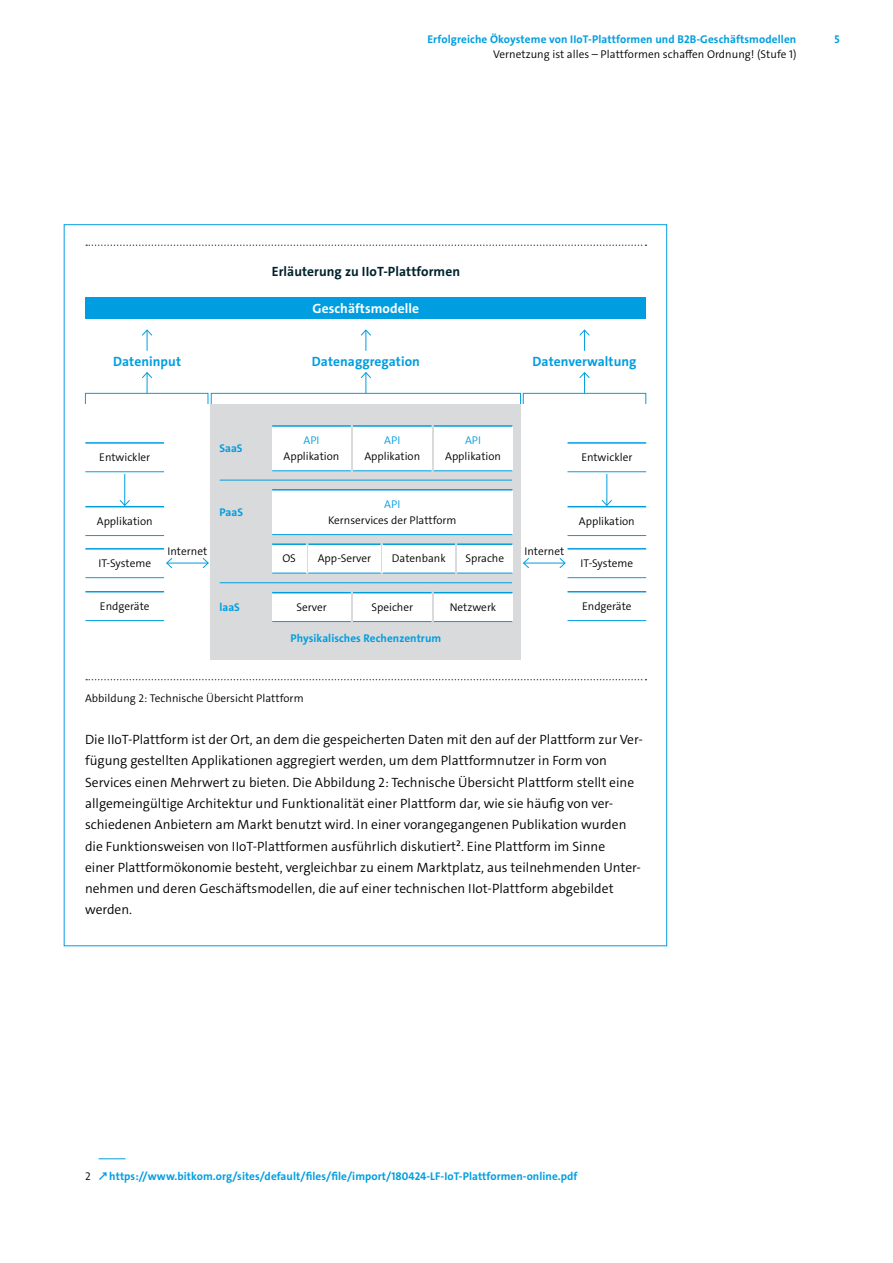
<style>
.page{position:relative;width:893px;height:1263px;background:#fff}
.page>*{position:absolute;margin:0;border:0;box-sizing:border-box;transform-origin:0 0}
.t1{font:300 13.5px/21.3px "The Sans C4 s";color:#000}
.t2{font:700 13.5px "The Sans C4 s";letter-spacing:.005em;color:#009ee0}
.t3{font:700 13.5px "The Sans C4 s";letter-spacing:.005em;color:#00222d}
.t4{font:700 13.5px "The Sans C4 s";letter-spacing:.005em;color:#fff}
.t5{font:300 11.25px "The Sans C4 s";color:#000}
.t6{font:700 11.25px "The Sans C4 s";letter-spacing:.005em;color:#009ee0}
.t7{font:300 11.25px "The Sans C4 s";color:#009ee0}
.s1{font-weight:300;color:#000}
</style>
<div class="page">
<div style="left:211px;top:404px;width:310px;height:255px;background:#d9dadb"></div>
<div style="left:85px;top:298px;width:561px;height:21px;background:#009ee0"></div>
<hr style="left:85px;top:442px;width:79px;height:2px;background:#009ee0">
<hr style="left:85px;top:471px;width:79px;height:1px;background:#009ee0">
<hr style="left:567px;top:442px;width:79px;height:2px;background:#009ee0">
<hr style="left:567px;top:471px;width:79px;height:1px;background:#009ee0">
<div style="left:272px;top:426px;width:79px;height:45px;background:#fff"></div>
<hr style="left:272px;top:425px;width:79px;height:2px;background:#009ee0">
<hr style="left:272px;top:470px;width:79px;height:1px;background:#009ee0">
<div style="left:272px;top:593px;width:79px;height:28px;background:#fff"></div>
<hr style="left:272px;top:592px;width:79px;height:1px;background:#009ee0">
<hr style="left:272px;top:621px;width:79px;height:1px;background:#009ee0">
<div style="left:272px;top:490px;width:240px;height:45px;background:#fff"></div>
<hr style="left:272px;top:489px;width:240px;height:1px;background:#009ee0">
<hr style="left:272px;top:534px;width:240px;height:1px;background:#009ee0">
<div style="left:272px;top:544px;width:34px;height:29px;background:#fff"></div>
<hr style="left:272px;top:543px;width:34px;height:2px;background:#009ee0">
<hr style="left:272px;top:573px;width:34px;height:1px;background:#009ee0">
<div style="left:308px;top:544px;width:73px;height:29px;background:#fff"></div>
<hr style="left:308px;top:543px;width:73px;height:2px;background:#009ee0">
<hr style="left:308px;top:573px;width:73px;height:1px;background:#009ee0">
<div style="left:383px;top:544px;width:72px;height:29px;background:#fff"></div>
<hr style="left:383px;top:543px;width:72px;height:2px;background:#009ee0">
<hr style="left:383px;top:573px;width:72px;height:1px;background:#009ee0">
<div style="left:457px;top:544px;width:55px;height:29px;background:#fff"></div>
<hr style="left:457px;top:543px;width:55px;height:2px;background:#009ee0">
<hr style="left:457px;top:573px;width:55px;height:1px;background:#009ee0">
<div style="left:353px;top:426px;width:79px;height:45px;background:#fff"></div>
<hr style="left:353px;top:425px;width:79px;height:2px;background:#009ee0">
<hr style="left:353px;top:470px;width:79px;height:1px;background:#009ee0">
<div style="left:353px;top:593px;width:79px;height:28px;background:#fff"></div>
<hr style="left:353px;top:592px;width:79px;height:1px;background:#009ee0">
<hr style="left:353px;top:621px;width:79px;height:1px;background:#009ee0">
<div style="left:434px;top:426px;width:78px;height:45px;background:#fff"></div>
<hr style="left:434px;top:425px;width:78px;height:2px;background:#009ee0">
<hr style="left:434px;top:470px;width:78px;height:1px;background:#009ee0">
<div style="left:434px;top:593px;width:78px;height:28px;background:#fff"></div>
<hr style="left:434px;top:592px;width:78px;height:1px;background:#009ee0">
<hr style="left:434px;top:621px;width:78px;height:1px;background:#009ee0">
<hr style="left:85px;top:506px;width:79px;height:1px;background:#009ee0">
<hr style="left:85px;top:535px;width:79px;height:1px;background:#009ee0">
<hr style="left:567px;top:506px;width:79px;height:1px;background:#009ee0">
<hr style="left:567px;top:535px;width:79px;height:1px;background:#009ee0">
<hr style="left:85px;top:548px;width:79px;height:2px;background:#009ee0">
<hr style="left:85px;top:577px;width:79px;height:1px;background:#009ee0">
<hr style="left:567px;top:548px;width:79px;height:2px;background:#009ee0">
<hr style="left:567px;top:577px;width:79px;height:1px;background:#009ee0">
<hr style="left:85px;top:591px;width:79px;height:1px;background:#009ee0">
<hr style="left:85px;top:620px;width:79px;height:1px;background:#009ee0">
<hr style="left:567px;top:591px;width:79px;height:1px;background:#009ee0">
<hr style="left:567px;top:620px;width:79px;height:1px;background:#009ee0">
<svg style="left:142px;top:329px;width:11px;height:22px"></svg>
<svg style="left:360px;top:329px;width:11px;height:22px"></svg>
<svg style="left:579px;top:329px;width:11px;height:22px"></svg>
<hr style="left:124px;top:474px;width:1px;height:31px;background:#009ee0">
<svg style="left:119px;top:499px;width:12px;height:7px"></svg>
<hr style="left:606px;top:474px;width:1px;height:31px;background:#009ee0">
<svg style="left:601px;top:499px;width:12px;height:7px"></svg>
<svg style="left:141px;top:372px;width:12px;height:21px"></svg>
<svg style="left:360px;top:372px;width:12px;height:21px"></svg>
<svg style="left:579px;top:372px;width:11px;height:21px"></svg>
<div style="left:85px;top:393px;width:123px;height:11px;border:1px solid #009ee0"></div>
<div style="left:523px;top:393px;width:123px;height:11px;border:1px solid #009ee0"></div>
<div style="left:211px;top:393px;width:310px;height:11px;border:1px solid #009ee0"></div>
<hr style="left:220px;top:480px;width:292px;height:1px;background:#009ee0">
<hr style="left:220px;top:582px;width:292px;height:1px;background:#009ee0">
<hr style="left:167px;top:563px;width:41px;height:1px;background:#009ee0">
<svg style="left:202px;top:558px;width:7px;height:11px"></svg>
<svg style="left:166px;top:558px;width:7px;height:11px"></svg>
<hr style="left:524px;top:563px;width:41px;height:1px;background:#009ee0">
<svg style="left:559px;top:558px;width:7px;height:11px"></svg>
<svg style="left:523px;top:558px;width:7px;height:11px"></svg>
<svg style="left:86px;top:244px;width:560px;height:2px"></svg>
<svg style="left:86px;top:679px;width:560px;height:1px"></svg>
<svg style="left:99px;top:1158px;width:27px;height:1px"></svg>
<p class="t6" style="left:427px;top:31px;width:370px">Erfolgreiche Ökoysteme von IIoT-Plattformen und B2B-Geschäftsmodellen</p>
<p class="t6" style="left:835px;top:31px;width:7px">5</p>
<p class="t5" style="left:493px;top:47px;width:305px">Vernetzung ist alles – Plattformen schaffen Ordnung! (Stufe 1)</p>
<p class="t3" style="left:272px;top:263px;width:190px">Erläuterung zu IIoT-Plattformen</p>
<p class="t4" style="left:313px;top:300px;width:108px">Geschäftsmodelle</p>
<p class="t2" style="left:113px;top:353px;width:69px">Dateninput</p>
<p class="t2" style="left:312px;top:353px;width:110px">Datenaggregation</p>
<p class="t2" style="left:533px;top:353px;width:105px">Datenverwaltung</p>
<p class="t7" style="left:303px;top:433px;width:17px">API</p>
<p class="t5" style="left:284px;top:449px;width:57px">Applikation</p>
<p class="t7" style="left:384px;top:433px;width:17px">API</p>
<p class="t5" style="left:364px;top:449px;width:57px">Applikation</p>
<p class="t7" style="left:465px;top:433px;width:17px">API</p>
<p class="t5" style="left:445px;top:449px;width:57px">Applikation</p>
<p class="t6" style="left:219px;top:441px;width:25px">SaaS</p>
<p class="t5" style="left:99px;top:450px;width:53px">Entwickler</p>
<p class="t5" style="left:581px;top:450px;width:53px">Entwickler</p>
<p class="t7" style="left:384px;top:497px;width:17px">API</p>
<p class="t5" style="left:328px;top:513px;width:130px">Kernservices der Plattform</p>
<p class="t6" style="left:219px;top:505px;width:25px">PaaS</p>
<p class="t5" style="left:97px;top:514px;width:57px">Applikation</p>
<p class="t5" style="left:579px;top:514px;width:57px">Applikation</p>
<p class="t5" style="left:98px;top:556px;width:54px">IT-Systeme</p>
<p class="t5" style="left:581px;top:556px;width:54px">IT-Systeme</p>
<p class="t5" style="left:100px;top:599px;width:51px">Endgeräte</p>
<p class="t5" style="left:582px;top:599px;width:51px">Endgeräte</p>
<p class="t5" style="left:168px;top:544px;width:41px">Internet</p>
<p class="t5" style="left:524px;top:544px;width:41px">Internet</p>
<p class="t5" style="left:282px;top:551px;width:15px">OS</p>
<p class="t5" style="left:318px;top:551px;width:55px">App-Server</p>
<p class="t5" style="left:392px;top:551px;width:55px">Datenbank</p>
<p class="t5" style="left:465px;top:551px;width:40px">Sprache</p>
<p class="t5" style="left:371px;top:600px;width:43px">Speicher</p>
<p class="t5" style="left:450px;top:600px;width:48px">Netzwerk</p>
<p class="t6" style="left:219px;top:600px;width:22px">laaS</p>
<p class="t5" style="left:296px;top:600px;width:32px">Server</p>
<p class="t6" style="left:291px;top:631px;width:152px">Physikalisches Rechenzentrum</p>
<p class="t5" style="left:85px;top:691px;width:220px">Abbildung 2: Technische Übersicht Plattform</p>
<p class="t1" style="left:85px;top:729px;width:558px">Die IIoT-Plattform ist der Ort, an dem die gespeicherten Daten mit den auf der Plattform zur Ver&shy;fügung gestellten Applikationen aggregiert werden, um dem Plattformnutzer in Form von Services einen Mehrwert zu bieten. Die Abbildung 2: Technische Übersicht Plattform stellt eine allgemeingültige Architektur und Funktionalität einer Plattform dar, wie sie häufig von ver&shy;schiedenen Anbietern am Markt benutzt wird. In einer vorangegangenen Publikation wurden die Funktionsweisen von IIoT-Plattformen ausführlich diskutiert2. Eine Plattform im Sinne<br>einer Plattformökonomie besteht, vergleichbar zu einem Marktplatz, aus teilnehmenden Unter&shy;nehmen und deren Geschäftsmodellen, die auf einer technischen IIot-Plattform abgebildet werden.</p>
<p class="t6" style="left:85px;top:1169px;width:494px"><span class="s1">2</span> ↗https://www.bitkom.org/sites/default/files/file/import/180424-LF-IoT-Plattformen-online.pdf</p>
</div>
